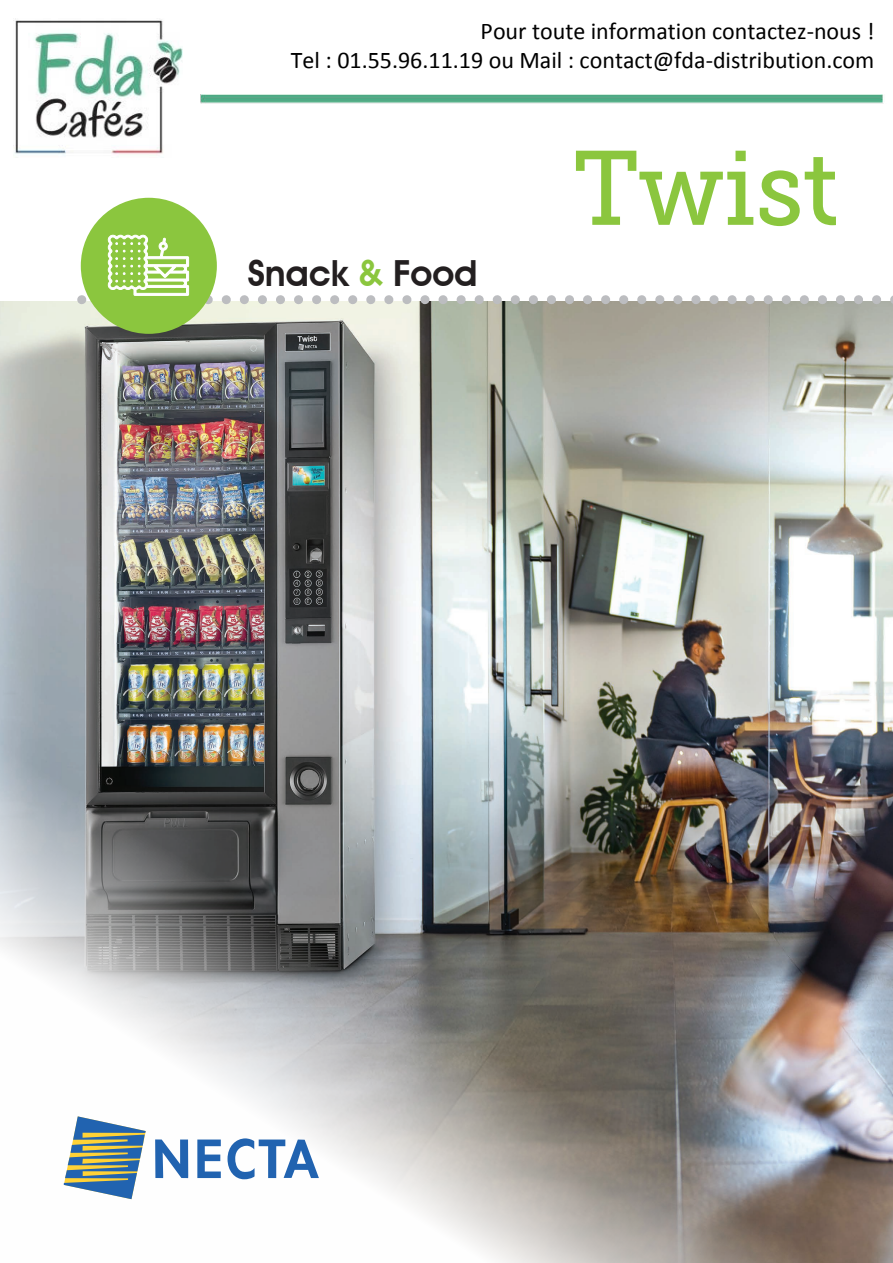
<style>
.page{position:relative;width:893px;height:1263px;background:#fff}
.page>*{position:absolute;margin:0;border:0;box-sizing:border-box;transform-origin:0 0}
.t1{font:105px "Museo Slab 500";letter-spacing:-.01em;color:#8bc63e;scale:.95 1}
.t2{font:600 36px "Avant Garde IT Cby BT";color:#231f20}
.t3{font:24px/28.8px "Calibri";color:#000;text-align:right}
.s1{color:#8bc63e}
</style>
<div class="page">
<img style="left:0;top:301px;width:893px;height:962px">
<svg style="left:64px;top:1116px;width:82px;height:83px"></svg>
<svg style="left:155px;top:1139px;width:34px;height:40px"></svg>
<svg style="left:197px;top:1139px;width:24px;height:39px"></svg>
<svg style="left:228px;top:1138px;width:91px;height:41px"></svg>
<div style="left:81px;top:198px;width:136px;height:136px;background:#8bc63e;border-radius:50%"></div>
<svg style="left:82px;top:235px;width:811px;height:69px"></svg>
<img style="left:14px;top:18px;width:168px;height:137px">
<img style="left:200px;top:94px;width:683px;height:9px">
<p class="t3" style="left:291px;top:16px;width:585px">Pour toute information contactez-nous !<br>Tel : 01.55.96.11.19 ou Mail : contact@fda-distribution.com</p>
<p class="t2" style="left:248px;top:251px;width:231px">Snack <span class="s1">&amp;</span> Food</p>
<p class="t1" style="left:573px;top:130px;width:281px">Twist</p>
</div>
